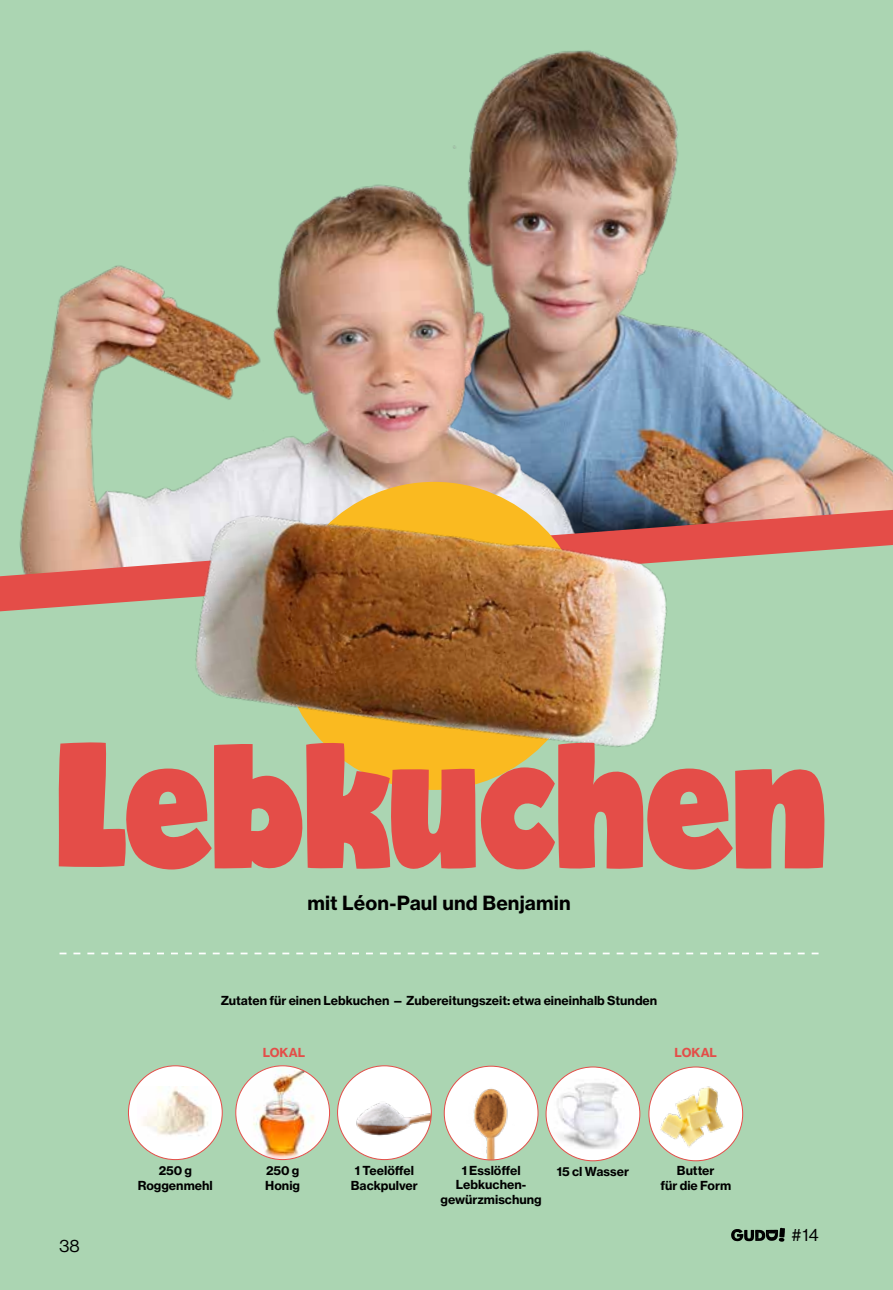
<style>
.page{position:relative;width:893px;height:1290px;background:#abd5b2}
.page>*{position:absolute;margin:0;border:0;box-sizing:border-box;transform-origin:0 0}
.t1{font:165.38px "Bjola";letter-spacing:-.015em;color:#e44d48}
.t2{font:19.25px "N Haas Grotesk TX Pro 75 Bd";letter-spacing:.01em;color:#000}
.t3{font:17.5px "N Haas Grotesk DS Pro 55 Rg";color:#000}
.t4{font:12.25px/14.7px "N Haas Grotesk TX Pro 75 Bd";color:#000;text-align:center}
.t5{font:12.25px "N Haas Grotesk TX Pro 75 Bd";letter-spacing:-.005em;color:#e44d48}
</style>
<div class="page">
<img style="left:605px;top:56px;width:288px;height:432px">
<svg style="left:731px;top:1228px;width:54px;height:13px"></svg>
<img style="left:27px;top:50px;width:578px;height:438px">
<svg style="left:60px;top:952px;width:759px;height:2px"></svg>
<svg style="left:0;top:488px;width:893px;height:124px"></svg>
<div style="left:128px;top:1066px;width:94px;height:93px;background:#fff;border-radius:50%"></div>
<img style="left:137px;top:1086px;width:71px;height:50px">
<img style="left:236px;top:1066px;width:94px;height:93px;border-radius:47px">
<div style="left:338px;top:1066px;width:93px;height:93px;background:#fff;border-radius:50%"></div>
<img style="left:338px;top:1066px;width:93px;height:83px">
<img style="left:444px;top:1066px;width:93px;height:94px">
<div style="left:546px;top:1067px;width:94px;height:94px;background:#fff;border-radius:50%"></div>
<img style="left:546px;top:1078px;width:94px;height:71px">
<svg style="left:649px;top:1067px;width:94px;height:94px"></svg>
<img style="left:653px;top:1078px;width:84px;height:76px">
<img style="left:94px;top:425px;width:694px;height:365px">
<h1 class="t1" style="left:59px;top:676px;width:774px">Lebkuchen</h1>
<h2 class="t2" style="left:307px;top:891px;width:265px">mit Léon-Paul und Benjamin</h2>
<p class="t4" style="left:221px;top:993px;width:438px">Zutaten für einen Lebkuchen — Zubereitungszeit: etwa eineinhalb Stunden</p>
<p class="t5" style="left:263px;top:1045px;width:44px">LOKAL</p>
<p class="t5" style="left:674px;top:1045px;width:44px">LOKAL</p>
<h3 class="t3" style="left:60px;top:1236px;width:22px">38</h3>
<p class="t4" style="left:138px;top:1163px;width:77px">250 g<br>Roggenmehl</p>
<p class="t4" style="left:265px;top:1163px;width:36px;text-align:left">250 g<br>Honig</p>
<p class="t4" style="left:351px;top:1163px;width:68px">1 Teelöffel<br>Backpulver</p>
<p class="t4" style="left:441px;top:1163px;width:103px">1 Esslöffel<br>Lebkuchen&shy;gewürzmischung</p>
<p class="t4" style="left:557px;top:1164px;width:74px">15 cl Wasser</p>
<p class="t4" style="left:660px;top:1163px;width:72px">Butter<br>für die Form</p>
<h3 class="t3" style="left:792px;top:1225px;width:28px">#14</h3>
</div>
